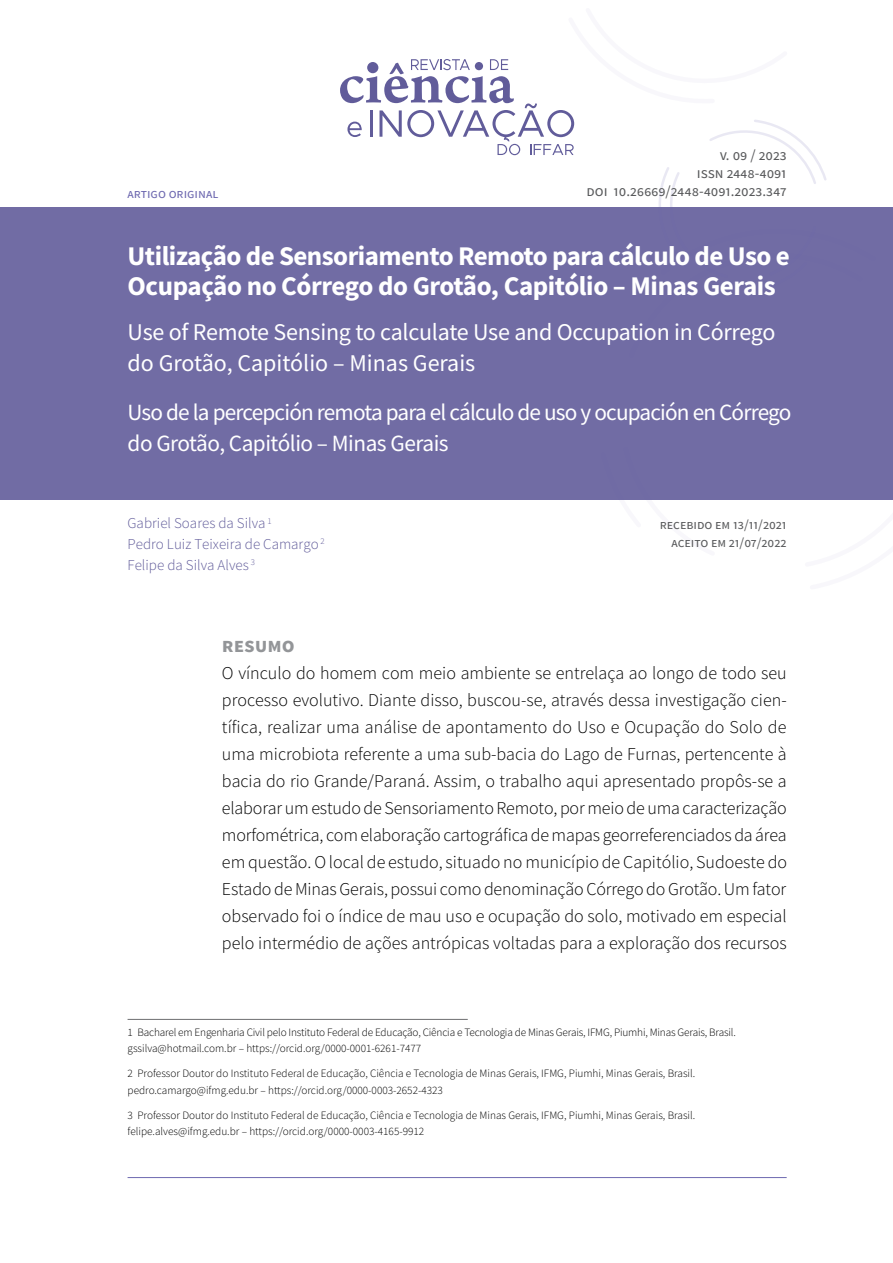
<style>
.page{position:relative;width:893px;height:1263px;background:#fff}
.page>*{position:absolute;margin:0;border:0;box-sizing:border-box;transform-origin:0 0}
.t1{font:700 27px/30px "Source Sans Pro";letter-spacing:-.02em;color:#fff}
.t2{font:24px/31.5px "Source Sans Pro";letter-spacing:-.01em;color:#fff}
.t3{font:23.25px/31.5px "Source Sans Pro";letter-spacing:-.035em;color:#fff}
.t4{font:700 21px "Source Sans Pro";color:#939598}
.t5{font:300 18px/27px "Source Sans Pro";color:#000;text-align:justify}
.t6{font:300 15px/21px "Source Sans Pro";color:#615c9a}
.t7{font:15px/18px "Source Sans Pro";letter-spacing:-.01em;color:#58595b;text-align:right}
.t8{font:13.5px/18px "Source Sans Pro";color:#58595b;text-align:right}
.t9{font:13.5px "Source Sans Pro";color:#6e69b0}
.t10{font:300 11.25px/16.5px "Source Sans Pro";color:#000}
</style>
<div class="page">
<div style="left:0;top:207px;width:893px;height:293px;background:#716ca4"></div>
<hr style="left:128px;top:1019px;width:340px;height:1px;background:#6d6e71">
<svg style="left:340px;top:59px;width:487px;height:148px"></svg>
<hr style="left:128px;top:1177px;width:659px;height:1px;background:#6e69b0">
<p class="t9" style="left:128px;top:185px;width:92px">artigo original</p>
<p class="t7" style="left:586px;top:146px;width:202px">v. 09 / 2023<br>issn 2448-4091<br>doi 10.26669/2448-4091.2023.347</p>
<h1 class="t1" style="left:128px;top:241px;width:664px">Utilização de Sensoriamento Remoto para cálculo de Uso e<br>Ocupação no Córrego do Grotão, Capitólio – Minas Gerais</h1>
<h2 class="t2" style="left:128px;top:316px;width:649px">Use of Remote Sensing to calculate Use and Occupation in Córrego do Grotão, Capitólio – Minas Gerais</h2>
<p class="t3" style="left:128px;top:396px;width:665px">Uso de la percepción remota para el cálculo de uso y ocupación en Córrego do Grotão, Capitólio – Minas Gerais</p>
<p class="t6" style="left:128px;top:512px;width:199px">Gabriel Soares da Silva <sup>1<br></sup>Pedro Luiz Teixeira de Camargo <sup>2<br></sup>Felipe da Silva Alves <sup>3</sup></p>
<p class="t8" style="left:660px;top:515px;width:128px">recebido em 13/11/2021 aceito em 21/07/2022</p>
<p class="t4" style="left:222px;top:631px;width:74px">resumo</p>
<p class="t5" style="left:222px;top:660px;width:567px">O vínculo do homem com meio ambiente se entrelaça ao longo de todo seu processo evolutivo. Diante disso, buscou-se, através dessa investigação cien&shy;tífica, realizar uma análise de apontamento do Uso e Ocupação do Solo de uma microbiota referente a uma sub-bacia do Lago de Furnas, pertencente à bacia do rio Grande/Paraná. Assim, o trabalho aqui apresentado propôs-se a elaborar um estudo de Sensoriamento Remoto, por meio de uma caracterização morfométrica, com elaboração cartográfica de mapas georreferenciados da área em questão. O local de estudo, situado no município de Capitólio, Sudoeste do Estado de Minas Gerais, possui como denominação Córrego do Grotão. Um fator observado foi o índice de mau uso e ocupação do solo, motivado em especial pelo intermédio de ações antrópicas voltadas para a exploração dos recursos</p>
<p class="t10" style="left:128px;top:1024px;width:610px">1 Bacharel em Engenharia Civil pelo Instituto Federal de Educação, Ciência e Tecnologia de Minas Gerais, IFMG, Piumhi, Minas Gerais, Brasil. gssilva@hotmail.com.br – https://orcid.org/0000-0001-6261-7477</p>
<p class="t10" style="left:128px;top:1065px;width:569px">2 Professor Doutor do Instituto Federal de Educação, Ciência e Tecnologia de Minas Gerais, IFMG, Piumhi, Minas Gerais, Brasil. pedro.camargo@ifmg.edu.br – https://orcid.org/0000-0003-2652-4323</p>
<p class="t10" style="left:128px;top:1107px;width:569px">3 Professor Doutor do Instituto Federal de Educação, Ciência e Tecnologia de Minas Gerais, IFMG, Piumhi, Minas Gerais, Brasil. felipe.alves@ifmg.edu.br – https://orcid.org/0000-0003-4165-9912</p>
</div>
